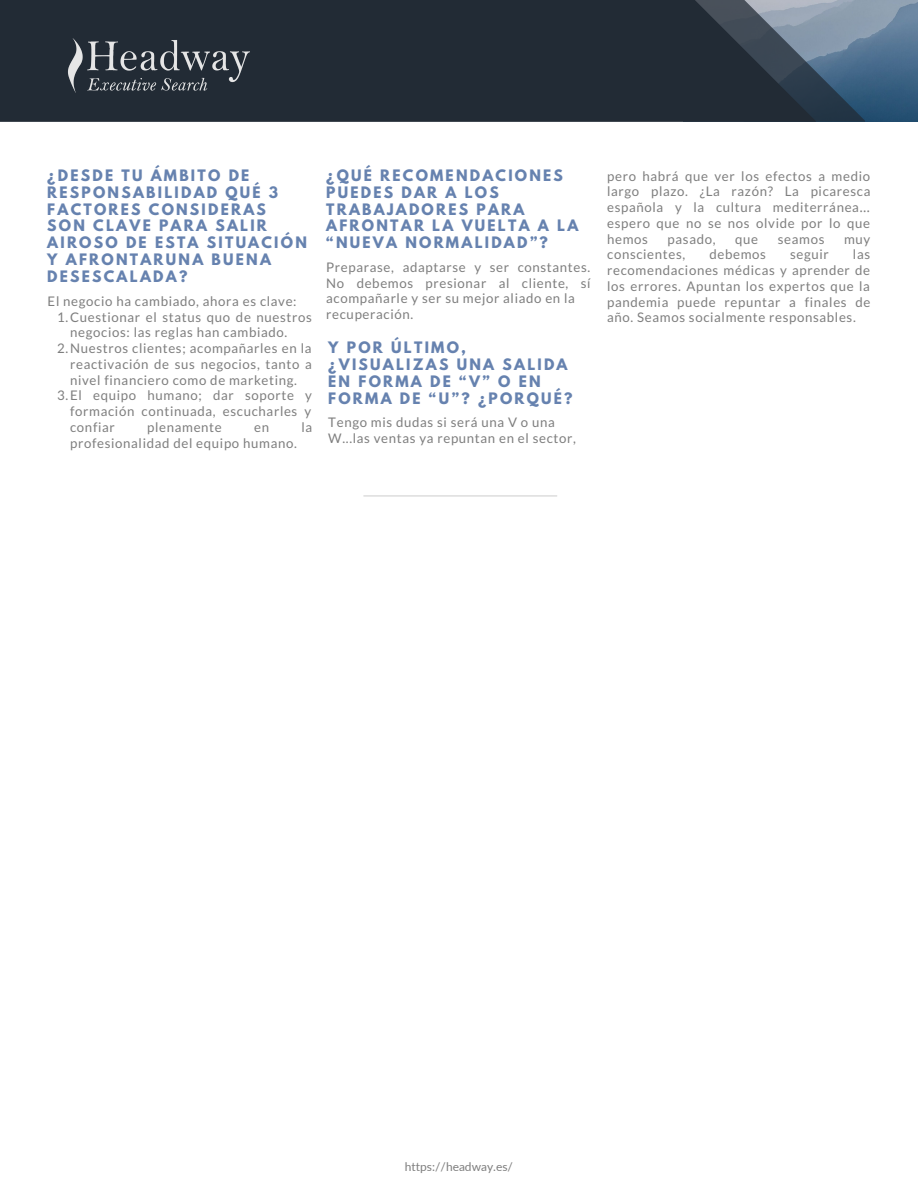
<style>
.page{position:relative;width:918px;height:1188px;background:#fff}
.page>*{position:absolute;margin:0;border:0;box-sizing:border-box;transform-origin:0 0}
.t1{font:700 13.95px/16.8px "League Spartan";letter-spacing:.16em;color:#6682af}
.t2{font:13.2px/15.8px "Lato";letter-spacing:.05em;color:#7e7e7e}
.t3{font:12px "Lato";color:#7e7e7e}
.s1{font-family:"Noto Sans Gurmukhi"}
</style>
<div class="page">
<img style="left:865px;top:0;width:53px;height:122px">
<svg style="left:815px;top:0;width:50px;height:122px;background:#5b738a"></svg>
<svg style="left:0;top:0;width:815px;height:122px;background:#26303a"></svg>
<img style="left:66px;top:38px;width:184px;height:54px">
<svg style="left:363px;top:495px;width:194px;height:2px"></svg>
<p class="t1" style="left:47px;top:169px;width:261px">¿DESDE TU ÁMBITO DE<br>RESPONSABILIDAD QUÉ 3<br>FACTORES CONSIDERAS<br>SON CLAVE PARA SALIR<br>AIROSO DE ESTA SITUACIÓN<br>Y AFRONTARUNA BUENA<br>DESESCALADA?</p>
<p class="t2" style="left:57px;top:309px;width:256px">1.Cuestionar el status quo de nuestros</p>
<p class="t2" style="left:70px;top:324px;width:219px">negocios: las reglas han cambiado.</p>
<p class="t2" style="left:57px;top:340px;width:256px">2.Nuestros clientes; acompañarles en la</p>
<p class="t2" style="left:70px;top:356px;width:243px">reactivación de sus negocios, tanto a</p>
<p class="t2" style="left:70px;top:372px;width:228px">nivel financiero como de marketing.</p>
<p class="t2" style="left:57px;top:387px;width:256px">3.El equipo humano; dar soporte y</p>
<p class="t2" style="left:70px;top:403px;width:243px">formación continuada, escucharles y</p>
<p class="t2" style="left:70px;top:419px;width:46px">confiar</p>
<p class="t2" style="left:147px;top:419px;width:76px">plenamente</p>
<p class="t2" style="left:254px;top:419px;width:16px">en</p>
<p class="t2" style="left:302px;top:419px;width:12px">la</p>
<p class="t2" style="left:70px;top:435px;width:228px">profesionalidad del equipo humano.</p>
<p class="t2" style="left:48px;top:293px;width:250px">El negocio ha cambiado, ahora es clave:</p>
<p class="t1" style="left:326px;top:169px;width:254px">¿QUÉ RECOMENDACIONES<br>PUEDES DAR A LOS<br>TRABAJADORES PARA<br>AFRONTAR LA VUELTA A LA “NUEVA NORMALIDAD”?</p>
<p class="t2" style="left:326px;top:259px;width:266px">Preparase, adaptarse y ser constantes.<br>No debemos presionar al cliente, sí acompañarle y ser su mejor aliado en la recuperación.</p>
<p class="t1" style="left:328px;top:341px;width:246px">Y POR ÚLTIMO, ¿VISUALIZAS UNA SALIDA<br>EN FORMA DE “V” O EN<br>FORMA DE “U”? ¿PORQUÉ?</p>
<p class="t2" style="left:328px;top:414px;width:249px">Tengo mis dudas si será una V o una<br>W...las ventas ya repuntan en el sector,</p>
<p class="t2" style="left:607px;top:168px;width:265px;text-align:justify">pero habrá que ver los efectos a medio largo plazo. ¿La razón? La picaresca española y la cultura mediterránea<span class="s1">… </span>espero que no se nos olvide por lo que hemos</p>
<p class="t2" style="left:668px;top:231px;width:49px">pasado,</p>
<p class="t2" style="left:735px;top:231px;width:24px">que</p>
<p class="t2" style="left:778px;top:231px;width:48px">seamos</p>
<p class="t2" style="left:844px;top:231px;width:28px">muy</p>
<p class="t2" style="left:607px;top:246px;width:80px">conscientes,</p>
<p class="t2" style="left:709px;top:246px;width:58px">debemos</p>
<p class="t2" style="left:790px;top:246px;width:40px">seguir</p>
<p class="t2" style="left:607px;top:246px;width:265px;text-align:justify;text-indent:246px">las recomendaciones médicas y aprender de los errores. Apuntan los expertos que la pandemia puede repuntar a finales de año. Seamos socialmente responsables.</p>
<p class="t3" style="left:405px;top:1159px;width:110px">https://headway.es/</p>
</div>
